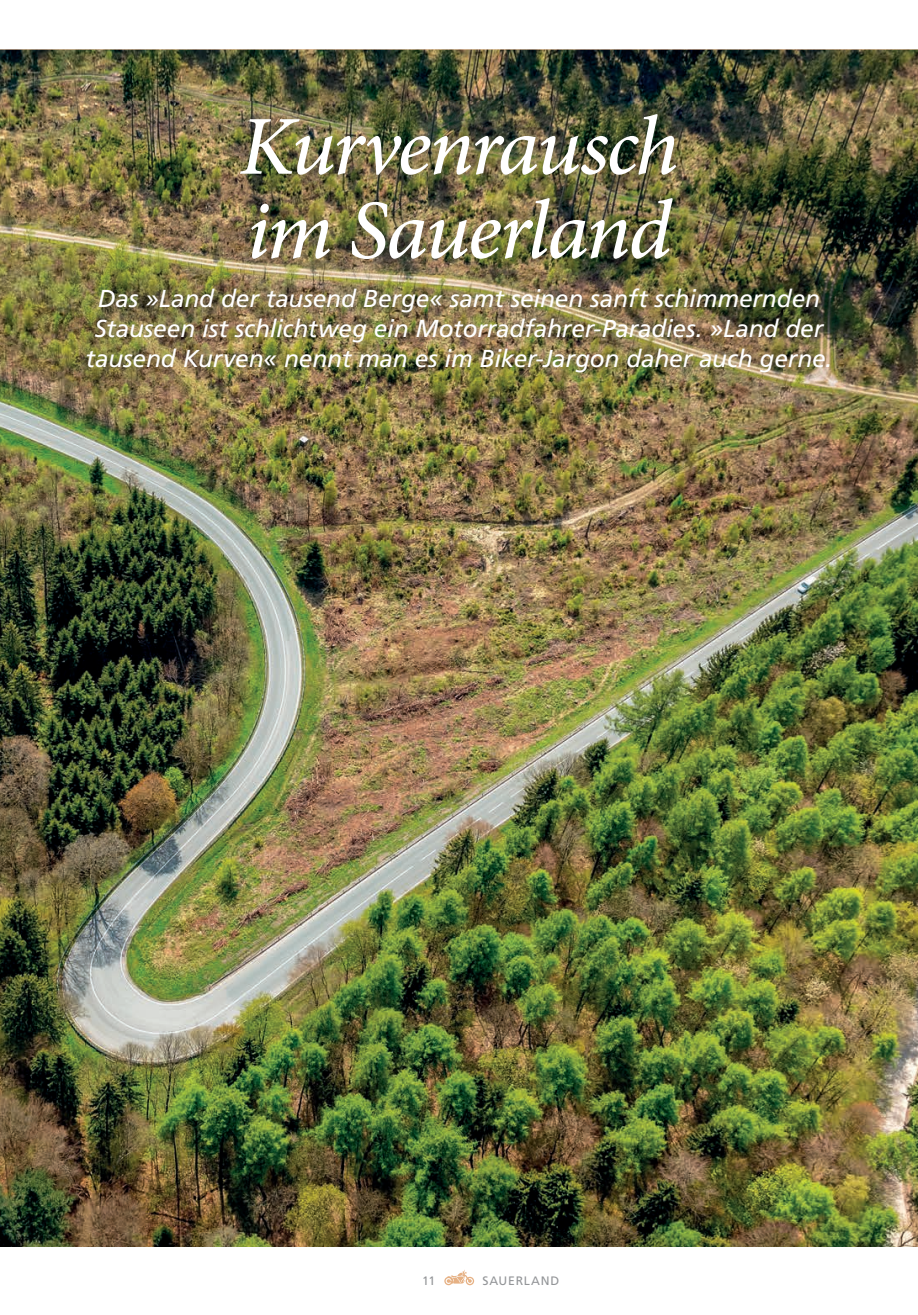
<style>
.page{position:relative;width:918px;height:1315px;background:#fff}
.page>*{position:absolute;margin:0;border:0;box-sizing:border-box;transform-origin:0 0}
.t1{font:italic 500 84px/84px "Minion Pro";letter-spacing:-.035em;color:#fff}
.t2{font:italic 24.5px/29.8px "Frutiger CE";letter-spacing:-.005em;color:#fff;text-align:center}
.t3{font:12.25px "Frutiger CE";letter-spacing:.06em;color:#939598}
</style>
<div class="page">
<img style="left:0;top:50px;width:918px;height:1197px">
<img style="left:75px;top:102px;width:767px;height:283px">
<svg style="left:444px;top:1270px;width:30px;height:15px"></svg>
<p class="t1" style="left:239px;top:113px;width:441px">Kurvenrausch im Sauerland</p>
<p class="t2" style="left:85px;top:286px;width:748px">Das »Land der tausend Berge« samt seinen sanft schimmernden<br>Stauseen ist schlichtweg ein Motorradfahrer-Paradies. »Land der tausend Kurven« nennt man es im Biker-Jargon daher auch gerne.</p>
<p class="t3" style="left:422px;top:1275px;width:15px">11</p>
<p class="t3" style="left:482px;top:1275px;width:78px">SAUERLAND</p>
</div>
